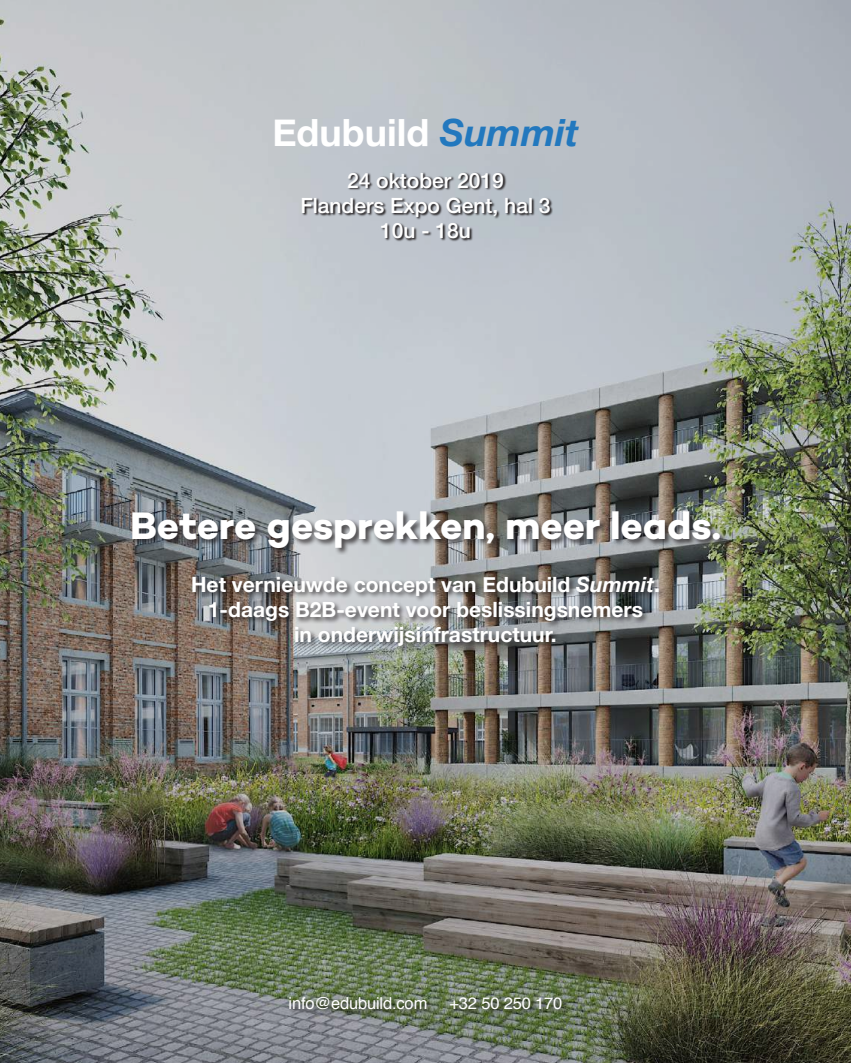
<style>
.page{position:relative;width:851px;height:1063px;background:#fff}
.page>*{position:absolute;margin:0;border:0;box-sizing:border-box;transform-origin:0 0}
.t1{font:39px "Campton Bold DEMO";letter-spacing:-.005em;color:#fff}
.t2{font:700 37.5px "Helvetica Neue";color:#fff}
.t3{font:700 21px/25.2px "Helvetica Neue";color:#fff;text-align:center}
.t4{font:500 21px/25.2px "Helvetica Neue";color:#fff;text-align:center}
.t5{font:16.5px "Helvetica";letter-spacing:-.01em;color:#fff}
.s1{font-style:italic;color:#2278be}
.s2{font-style:italic}
</style>
<div class="page">
<img style="left:0;top:0;width:850px;height:1063px">
<div style="left:190px;top:575px;width:476px;height:78px;background:#231f20;opacity:.75"></div>
<svg style="left:301px;top:172px;width:252px;height:69px;background:#a4a9af"></svg>
<div style="left:131px;top:510px;width:596px;height:45px;background:#231f20;opacity:.75"></div>
<div style="left:288px;top:996px;width:281px;height:20px;background:#231f20;opacity:.75"></div>
<h2 class="t2" style="left:272px;top:104px;width:308px">Edubuild <span class="s1">Summit</span></h2>
<p class="t4" style="left:300px;top:166px;width:252px">24 oktober 2019<br>Flanders Expo Gent, hal 3<br>10u - 18u</p>
<h1 class="t1" style="left:130px;top:503px;width:592px">Betere gesprekken, meer leads.</h1>
<p class="t3" style="left:191px;top:572px;width:470px">Het vernieuwde concept van Edubuild <span class="s2">Summit</span>.<br>1-daags B2B-event voor beslissingsnemers<br>in onderwijsinfrastructuur.</p>
<p class="t5" style="left:288px;top:990px;width:140px">info@edubuild.com</p>
<p class="t5" style="left:449px;top:990px;width:114px">+32 50 250 170</p>
</div>
